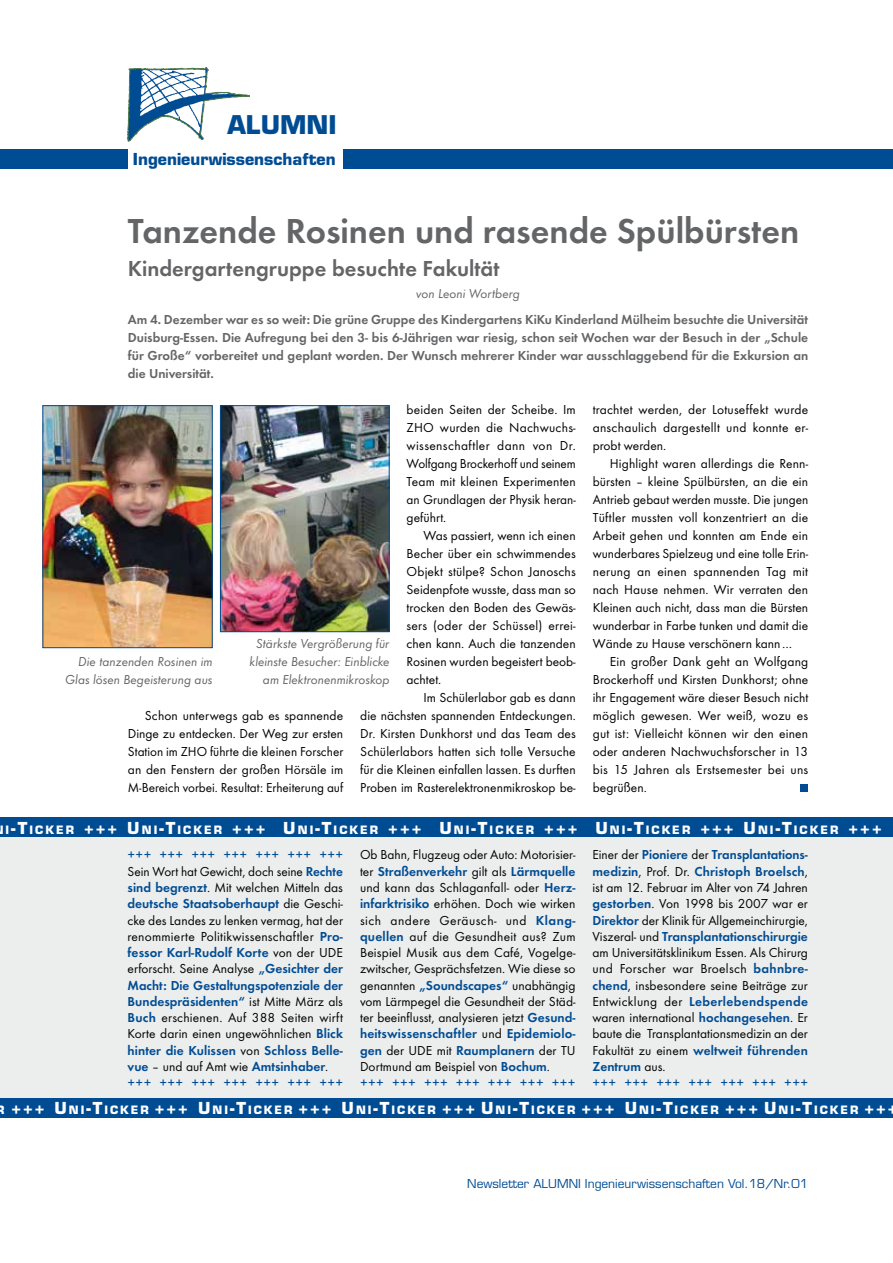
<style>
.page{position:relative;width:893px;height:1263px;background:#fff}
.page>*{position:absolute;margin:0;border:0;box-sizing:border-box;transform-origin:0 0}
.t1{font:36px "Futura T Dem";color:#646567}
.t2{font:700 25.2px "Eurostile";color:#004c93}
.t3{font:22.5px "Futura T Dem";color:#646567}
.t4{font:700 16.05px "Eurostile";color:#004c93}
.t5{font:13.5px/18px "Futura T Boo";color:#000;text-align:justify}
.t6{font:13.5px/16.2px "Futura T Dem";color:#004c93}
.t7{font:13.5px/18px "Futura T Dem";color:#646567;text-align:justify}
.t8{font:13.5px/18px "Futura T Boo Obl";color:#646567;text-align:right}
.t9{font:13.5px "Futura T Dem";letter-spacing:.02em;color:#004c93}
.t10{font:12px "Eurostile";color:#004c93}
.t11{font:700 11.25px "Eurostile";letter-spacing:.18em;color:#fff}
.s1{font-size:16.05px}
.s2{font-family:"Futura T Dem";color:#004c93}
.s3{font-family:"Futura T Boo";color:#000}
</style>
<div class="page">
<div style="left:343px;top:149px;width:550px;height:20px;background:#004c93"></div>
<div style="left:0;top:149px;width:128px;height:20px;background:#004c93"></div>
<svg style="left:128px;top:67px;width:122px;height:74px"></svg>
<div style="left:801px;top:784px;width:7px;height:8px;background:#004c93"></div>
<img style="left:45px;top:407px;width:166px;height:239px">
<div style="left:43px;top:405px;width:170px;height:243px;border:1px solid #004c93"></div>
<img style="left:222px;top:407px;width:166px;height:223px">
<div style="left:220px;top:405px;width:170px;height:227px;border:1px solid #004c93"></div>
<div style="left:0;top:837px;width:893px;height:261px;background:#eceded"></div>
<div style="left:0;top:817px;width:655px;height:20px;background:#004c93"></div>
<div style="left:653px;top:817px;width:240px;height:20px;background:#004c93"></div>
<div style="left:0;top:1098px;width:648px;height:20px;background:#004c93"></div>
<div style="left:648px;top:1098px;width:245px;height:20px;background:#004c93"></div>
<h2 class="t2" style="left:227px;top:109px;width:111px">ALUMNI</h2>
<p class="t4" style="left:133px;top:149px;width:204px">Ingenieurwissenschaften</p>
<h1 class="t1" style="left:128px;top:210px;width:673px">Tanzende Rosinen und rasende Spülbürsten</h1>
<h3 class="t3" style="left:128px;top:255px;width:373px">Kindergartengruppe besuchte Fakultät</h3>
<p class="t8" style="left:416px;top:285px;width:105px">von Leoni Wortberg</p>
<p class="t7" style="left:128px;top:310px;width:682px">Am 4. Dezember war es so weit: Die grüne Gruppe des Kindergartens KiKu Kinderland Mülheim besuchte die Universität Duisburg-Essen. Die Aufregung bei den 3- bis 6-Jährigen war riesig, schon seit Wochen war der Besuch in der „Schule für Große“ vorbereitet und geplant worden. Der Wunsch mehrerer Kinder war ausschlaggebend für die Exkursion an die Universität.</p>
<p class="t5" style="left:407px;top:401px;width:171px">beiden Seiten der Scheibe. Im ZHO wurden die Nachwuchs&shy;wissenschaftler dann von Dr.<br>Wolfgang Brockerhoff und seinem Team mit kleinen Experimenten an Grundlagen der Physik heran&shy;geführt.</p>
<p class="t5" style="left:407px;top:527px;width:171px;text-indent:17px">Was passiert, wenn ich einen Becher über ein schwimmendes Objekt stülpe? Schon Janoschs Seidenpfote wusste, dass man so trocken den Boden des Gewäs&shy;sers (oder der Schüssel) errei&shy;chen kann. Auch die tanzenden Rosinen wurden begeistert beob&shy;achtet.</p>
<p class="t5" style="left:360px;top:689px;width:217px;text-indent:63px">Im Schülerlabor gab es dann die nächsten spannenden Entdeckungen.<br>Dr. Kirsten Dunkhorst und das Team des Schülerlabors hatten sich tolle Versuche für die Kleinen einfallen lassen. Es durften Proben im Rasterelektronenmikroskop be-</p>
<p class="t8" style="left:250px;top:635px;width:141px">Stärkste Vergrößerung für kleinste Besucher: Einblicke am Elektronenmikroskop</p>
<p class="t8" style="left:65px;top:653px;width:149px">Die tanzenden Rosinen im<br>Glas lösen Begeisterung aus</p>
<p class="t5" style="left:128px;top:707px;width:217px;text-indent:17px">Schon unterwegs gab es spannende Dinge zu entdecken. Der Weg zur ersten Station im ZHO führte die kleinen Forscher an den Fenstern der großen Hörsäle im M-Bereich vorbei. Resultat: Erheiterung auf</p>
<p class="t5" style="left:593px;top:401px;width:217px">trachtet werden, der Lotuseffekt wurde anschaulich dargestellt und konnte er&shy;probt werden.</p>
<p class="t5" style="left:593px;top:455px;width:217px;text-indent:17px">Highlight waren allerdings die Renn&shy;bürsten – kleine Spülbürsten, an die ein Antrieb gebaut werden musste. Die jungen Tüftler mussten voll konzentriert an die Arbeit gehen und konnten am Ende ein wunderbares Spielzeug und eine tolle Erin&shy;nerung an einen spannenden Tag mit nach Hause nehmen. Wir verraten den Kleinen auch nicht, dass man die Bürsten wunderbar in Farbe tunken und damit die Wände zu Hause verschönern kann …</p>
<p class="t5" style="left:593px;top:653px;width:217px;text-indent:17px">Ein großer Dank geht an Wolfgang Brockerhoff und Kirsten Dunkhorst; ohne ihr Engagement wäre dieser Besuch nicht möglich gewesen. Wer weiß, wozu es gut ist: Vielleicht können wir den einen oder anderen Nachwuchsforscher in 13 bis 15 Jahren als Erstsemester bei uns begrüßen.</p>
<p class="t11" style="left:6px;top:823px;width:878px">I<span class="s1">-T</span>ICKER <span class="s1">+++ U</span> NI<span class="s1">-T</span>ICKER <span class="s1">+++ U</span> NI<span class="s1">-T</span>ICKER <span class="s1">+++ U</span> NI<span class="s1">-T</span>ICKER <span class="s1">+++ U</span> NI<span class="s1">-T</span>ICKER <span class="s1">+++ U</span> NI<span class="s1">-T</span>ICKER <span class="s1">+++</span></p>
<p class="t6" style="left:128px;top:847px;width:217px">+++ +++ +++ +++ +++ +++ +++</p>
<p class="t5" style="left:128px;top:863px;width:217px;line-height:16.2px">Sein Wort hat Gewicht, doch seine <span class="s2">Rechte sind begrenzt</span>. Mit welchen Mitteln das</p>
<p class="t6" style="left:128px;top:895px;width:217px">deutsche Staatsoberhaupt <span class="s3">die Geschi-</span></p>
<p class="t5" style="left:128px;top:912px;width:217px;line-height:16.2px">cke des Landes zu lenken vermag, hat der renommierte Politikwissenschaftler <span class="s2">Pro-</span></p>
<p class="t6" style="left:128px;top:944px;width:217px">fessor Karl-Rudolf Korte <span class="s3">von der UDE</span></p>
<p class="t5" style="left:128px;top:960px;width:217px">erforscht. Seine Analyse <span class="s2">„Gesichter der</span></p>
<p class="t6" style="left:128px;top:977px;width:217px">Macht: Die Gestaltungspotenziale der<br>Bundespräsidenten“ <span class="s3">ist Mitte März als</span></p>
<p class="t5" style="left:128px;top:1010px;width:217px;line-height:16.2px"><span class="s2">Buch</span> erschienen. Auf 388 Seiten wirft<br>Korte darin einen ungewöhnlichen <span class="s2">Blick</span></p>
<p class="t6" style="left:128px;top:1042px;width:217px">hinter die Kulissen <span class="s3">von</span> Schloss Belle&shy;vue <span class="s3">– und auf Amt wie</span> Amtsinhaber<span class="s3">. </span>+++ +++ +++ +++ +++ +++ +++</p>
<p class="t5" style="left:360px;top:846px;width:217px">Ob Bahn, Flugzeug oder Auto: Motorisier-</p>
<p class="t6" style="left:360px;top:863px;width:217px"><span class="s3">ter</span> Straßenverkehr <span class="s3">gilt als</span> Lärmquelle</p>
<p class="t5" style="left:360px;top:879px;width:217px;line-height:16.2px">und kann das Schlaganfall- oder <span class="s2">Herz&shy;infarktrisiko</span> erhöhen. Doch wie wirken sich andere Geräusch- und <span class="s2">Klang&shy;quellen</span> auf die Gesundheit aus? Zum Beispiel Musik aus dem Café, Vogelge&shy;zwitscher, Gesprächsfetzen. Wie diese so genannten <span class="s2">„Soundscapes“</span> unabhängig vom Lärmpegel die Gesundheit der Städ&shy;ter beeinflusst, analysieren jetzt <span class="s2">Gesund-</span></p>
<p class="t6" style="left:360px;top:1026px;width:217px">heitswissenschaftler <span class="s3">und</span> Epidemiolo&shy;gen <span class="s3">der UDE mit</span> Raumplanern <span class="s3">der TU</span></p>
<p class="t5" style="left:360px;top:1057px;width:191px">Dortmund am Beispiel von <span class="s2">Bochum</span>.</p>
<p class="t6" style="left:360px;top:1074px;width:217px">+++ +++ +++ +++ +++ +++ +++</p>
<p class="t6" style="left:592px;top:847px;width:217px"><span class="s3">Einer der</span> Pioniere <span class="s3">der</span> Transplantations&shy;medizin<span class="s3">, Prof. Dr.</span> Christoph Broelsch<span class="s3">,</span></p>
<p class="t5" style="left:592px;top:879px;width:217px;line-height:16.2px">ist am 12. Februar im Alter von 74 Jahren <span class="s2">gestorben</span>. Von 1998 bis 2007 war er <span class="s2">Direktor</span> der Klinik für Allgemeinchirurgie,</p>
<p class="t6" style="left:592px;top:928px;width:217px"><span class="s3">Viszeral- und</span> Transplantationschirurgie</p>
<p class="t5" style="left:592px;top:944px;width:217px;line-height:16.2px">am Universitätsklinikum Essen. Als Chirurg und Forscher war Broelsch <span class="s2">bahnbre&shy;chend</span>, insbesondere seine Beiträge zur</p>
<p class="t9" style="left:592px;top:993px;width:217px"><span class="s3">Entwicklung der</span> Leberlebendspende</p>
<p class="t5" style="left:592px;top:1010px;width:217px;line-height:16.2px">waren international <span class="s2">hochangesehen</span>. Er baute die Transplantationsmedizin an der</p>
<p class="t6" style="left:592px;top:1042px;width:217px"><span class="s3">Fakultät zu einem</span> weltweit führenden<br>Zentrum <span class="s3">aus.<br></span>+++ +++ +++ +++ +++ +++ +++</p>
<p class="t11" style="left:-3px;top:1103px;width:902px">R <span class="s1">+++ U</span> NI<span class="s1">-T</span>ICKER <span class="s1">+++ U</span> NI<span class="s1">-T</span>ICKER <span class="s1">+++ U</span> NI<span class="s1">-T</span>ICKER <span class="s1">+++ U</span> NI<span class="s1">-T</span>ICKER <span class="s1">+++ U</span> NI<span class="s1">-T</span>ICKER <span class="s1">+++ U</span> NI<span class="s1">-T</span>ICKER <span class="s1">+++</span></p>
<p class="t10" style="left:467px;top:1176px;width:342px">Newsletter ALUMNI Ingenieurwissenschaften Vol.18/Nr.01</p>
</div>
